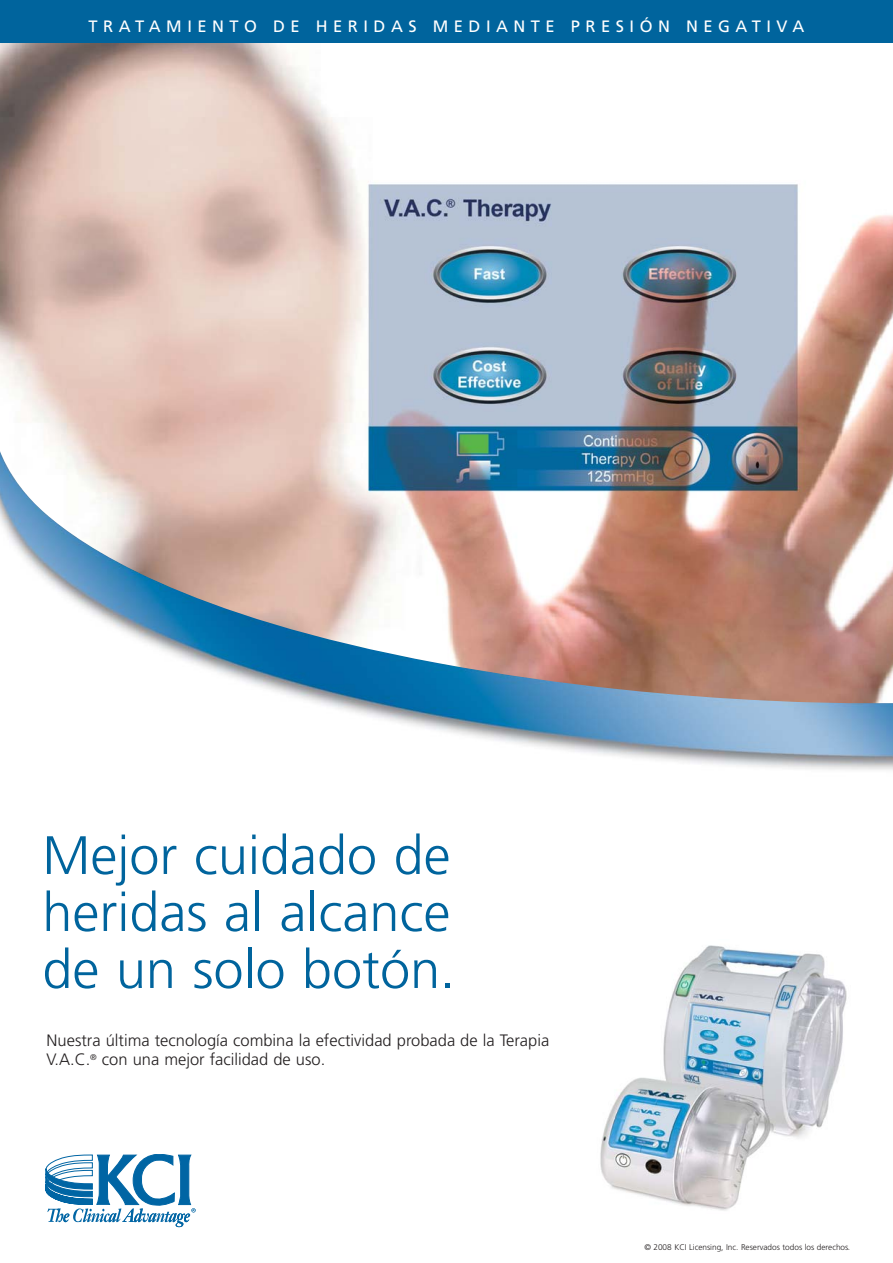
<style>
.page{position:relative;width:893px;height:1263px;background:#fff}
.page>*{position:absolute;margin:0;border:0;box-sizing:border-box;transform-origin:0 0}
.t1{font:54px/57px "Frutiger Light+IWQMWX";color:#00649d;text-align:justify}
.t2{font:16.5px/19.8px "Frutiger Light+IWQMWX";color:#231f20}
.t3{font:16.5px "Frutiger Roman+DJZXDE";letter-spacing:.335em;color:#fff}
.t4{font:8.25px "Frutiger Light+IWQMWX";color:#231f20}
</style>
<div class="page">
<img style="left:0;top:43px;width:892px;height:400px">
<img style="left:0;top:443px;width:892px;height:327px">
<div style="left:0;top:0;width:892px;height:43px;background:#00649d"></div>
<svg style="left:46px;top:1154px;width:149px;height:73px"></svg>
<img style="left:600px;top:945px;width:247px;height:266px">
<p class="t3" style="left:89px;top:21px;width:717px">TRATAMIENTO DE HERIDAS MEDIANTE PRESIÓN NEGATIVA</p>
<h1 class="t1" style="left:42px;top:831px;width:414px">Mejor cuidado de heridas al alcance de un solo botón.</h1>
<p class="t2" style="left:47px;top:1031px;width:504px">Nuestra última tecnología combina la efectividad probada de la Terapia<br>V.A.C.<sup>®</sup> con una mejor facilidad de uso.</p>
<p class="t4" style="left:644px;top:1244px;width:207px">© 2008 KCI Licensing, Inc. Reservados todos los derechos.</p>
</div>
